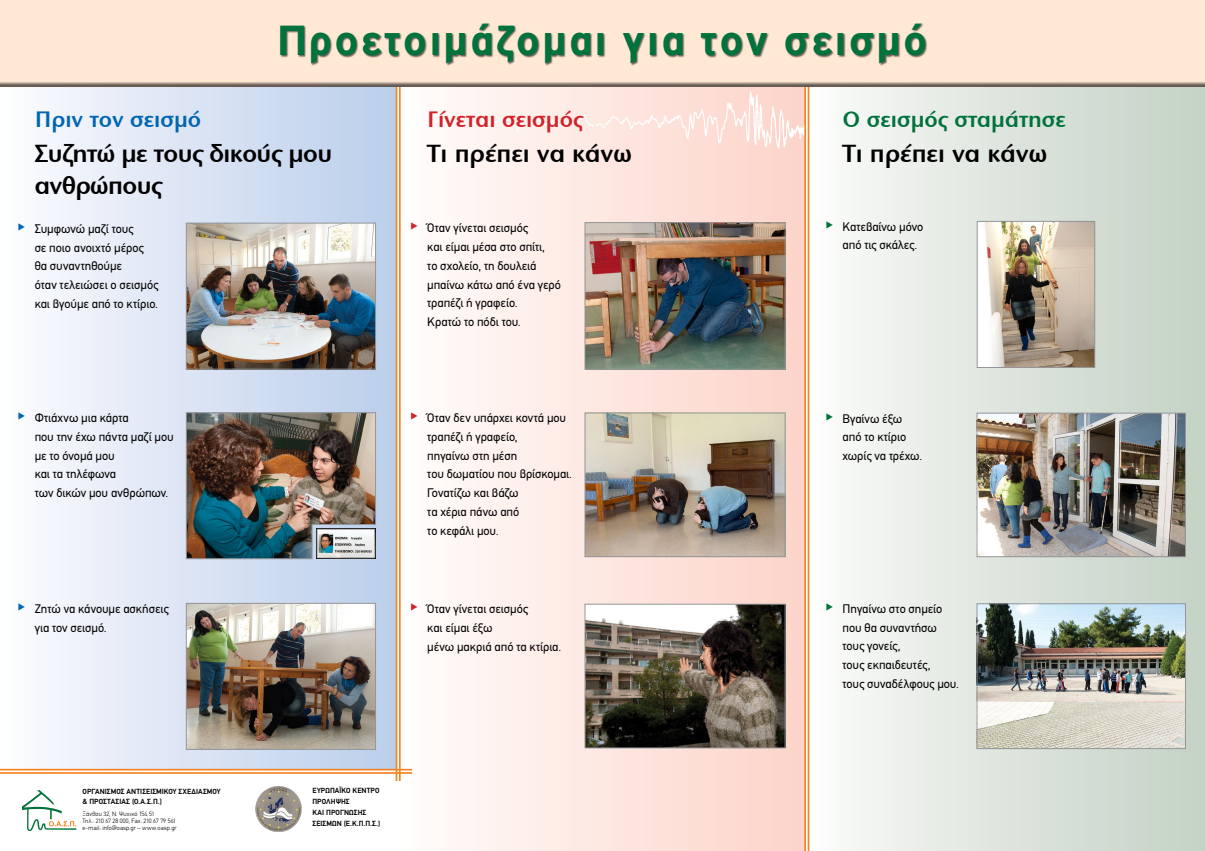
<style>
.page{position:relative;width:1205px;height:851px;background:#fff}
.page>*{position:absolute;margin:0;border:0;box-sizing:border-box;transform-origin:0 0}
.t1{font:700 45px "PF Highway Gothic";letter-spacing:.05em;color:#00723b}
.t2{font:700 25.62px/31.2px "S Lampoon Gr";letter-spacing:-.02em;color:#000}
.t3{font:700 25.62px "S Lampoon Gr";color:#000}
.t4{font:700 23.12px "S Lampoon Gr";color:#00723b}
.t5{font:700 23.12px "S Lampoon Gr";color:#d2232a}
.t6{font:700 23.12px "S Lampoon Gr";color:#0066b3}
.t7{font:12.5px/18.8px "PF Din Text";letter-spacing:-.005em;color:#000}
.t8{font:700 7.5px/11.2px "PF Din Text";letter-spacing:.01em;color:#000}
.t9{font:300 6.25px/6.9px "PF Din Text";letter-spacing:.01em;color:#000}
</style>
<div class="page">
<div style="left:809px;top:0;width:396px;height:850px;background:linear-gradient(to right,#fbfbfa,#c2d0c3)"></div>
<div style="left:0;top:0;width:396px;height:768px;background:linear-gradient(to right,#fcfcfe,#bacdea)"></div>
<div style="left:401px;top:0;width:404px;height:850px;background:linear-gradient(to right,#fffdfc,#fad2c8)"></div>
<hr style="left:396px;top:73px;width:1px;height:707px;background:#f58220">
<hr style="left:399px;top:73px;width:2px;height:707px;background:#f58220">
<img style="left:188px;top:605px;width:186px;height:142px">
<div style="left:186px;top:603px;width:190px;height:146px;border:1px solid #939598"></div>
<img style="left:188px;top:225px;width:186px;height:142px">
<div style="left:186px;top:223px;width:190px;height:146px;border:1px solid #939598"></div>
<img style="left:186px;top:412px;width:190px;height:147px">
<img style="left:316px;top:528px;width:59px;height:30px">
<img style="left:401px;top:91px;width:403px;height:57px">
<img style="left:587px;top:224px;width:196px;height:143px">
<div style="left:585px;top:222px;width:200px;height:147px;border:1px solid #939598"></div>
<img style="left:587px;top:414px;width:196px;height:141px">
<div style="left:585px;top:412px;width:200px;height:145px;border:1px solid #939598"></div>
<img style="left:587px;top:606px;width:196px;height:140px">
<div style="left:585px;top:604px;width:200px;height:144px;border:1px solid #939598"></div>
<img style="left:979px;top:415px;width:204px;height:140px">
<div style="left:977px;top:413px;width:208px;height:144px;border:1px solid #939598"></div>
<img style="left:979px;top:223px;width:114px;height:142px">
<div style="left:977px;top:221px;width:118px;height:146px;border:1px solid #939598"></div>
<img style="left:979px;top:605px;width:204px;height:141px">
<div style="left:977px;top:603px;width:208px;height:145px;border:1px solid #939598"></div>
<hr style="left:804px;top:70px;width:2px;height:780px;background:#f58220">
<hr style="left:807px;top:70px;width:2px;height:780px;background:#f58220">
<hr style="left:0;top:768px;width:412px;height:2px;background:#f58220">
<hr style="left:0;top:772px;width:412px;height:1px;background:#f58220">
<svg style="left:22px;top:790px;width:54px;height:41px"></svg>
<img style="left:255px;top:786px;width:47px;height:46px">
<div style="left:0;top:0;width:1205px;height:88px;background:#000;opacity:.6"></div>
<div style="left:280px;top:23px;width:648px;height:43px;background:#000;opacity:.6"></div>
<svg style="left:19px;top:223px;width:6px;height:7px"></svg>
<svg style="left:19px;top:603px;width:6px;height:7px"></svg>
<svg style="left:19px;top:412px;width:6px;height:8px"></svg>
<svg style="left:411px;top:222px;width:6px;height:8px"></svg>
<svg style="left:411px;top:412px;width:6px;height:7px"></svg>
<svg style="left:411px;top:603px;width:6px;height:7px"></svg>
<svg style="left:826px;top:412px;width:7px;height:8px"></svg>
<svg style="left:826px;top:221px;width:7px;height:7px"></svg>
<svg style="left:826px;top:603px;width:7px;height:7px"></svg>
<h1 class="t1" style="left:277px;top:16px;width:651px">Προετοιμάζομαι για τον σεισμό</h1>
<h3 class="t6" style="left:35px;top:107px;width:168px">Πριν τον σεισμό</h3>
<h2 class="t2" style="left:35px;top:139px;width:299px">Συζητώ με τους δικούς μου ανθρώπους</h2>
<p class="t7" style="left:35px;top:219px;width:125px">Συμφωνώ μαζί τους<br>σε ποιο ανοιχτό μέρος θα συναντηθούμε<br>όταν τελειώσει ο σεισμός και βγούμε από το κτίριο.</p>
<p class="t7" style="left:35px;top:408px;width:140px">Φτιάχνω μια κάρτα<br>που την έχω πάντα μαζί μου με το όνομά μου<br>και τα τηλέφωνα<br>των δικών μου ανθρώπων.</p>
<p class="t7" style="left:35px;top:599px;width:135px">Ζητώ να κάνουμε ασκήσεις για τον σεισμό.</p>
<h3 class="t5" style="left:427px;top:107px;width:157px">Γίνεται σεισμός</h3>
<h2 class="t3" style="left:427px;top:140px;width:206px">Τι πρέπει να κάνω</h2>
<p class="t7" style="left:427px;top:219px;width:135px">Όταν γίνεται σεισμός<br>και είμαι μέσα στο σπίτι,<br>το σχολείο, τη δουλειά μπαίνω κάτω από ένα γερό τραπέζι ή γραφείο.<br>Κρατώ το πόδι του.</p>
<p class="t7" style="left:427px;top:408px;width:146px">Όταν δεν υπάρχει κοντά μου τραπέζι ή γραφείο,<br>πηγαίνω στη μέση<br>του δωματίου που βρίσκομαι.<br>Γονατίζω και βάζω<br>τα χέρια πάνω από<br>το κεφάλι μου.</p>
<p class="t7" style="left:427px;top:599px;width:135px">Όταν γίνεται σεισμός<br>και είμαι έξω<br>μένω μακριά από τα κτίρια.</p>
<p class="t8" style="left:83px;top:786px;width:140px;line-height:10px">ΟΡΓΑΝΙΣΜΟΣ ΑΝΤΙΣΕΙΣΜΙΚΟΥ ΣΧΕΔΙΑΣΜΟΥ &amp; ΠΡΟΣΤΑΣΙΑΣ (Ο.Α.Σ.Π.)</p>
<p class="t9" style="left:83px;top:810px;width:96px">Ξάνθου 32, Ν. Ψυχικό 154 51<br>Τηλ.: 210 67 28 000, Fax: 210 67 79 561 e-mail: info@oasp.gr – www.oasp.gr</p>
<p class="t8" style="left:312px;top:784px;width:69px">ΕΥΡΩΠΑΪΚΟ ΚΕΝΤΡΟ<br>ΠΡΟΛΗΨΗΣ<br>ΚΑΙ ΠΡΟΓΝΩΣΗΣ<br>ΣΕΙΣΜΩΝ (Ε.Κ.Π.Π.Σ.)</p>
<h3 class="t4" style="left:842px;top:107px;width:225px">Ο σεισμός σταμάτησε</h3>
<h2 class="t3" style="left:842px;top:140px;width:206px">Τι πρέπει να κάνω</h2>
<p class="t7" style="left:842px;top:217px;width:82px">Κατεβαίνω μόνο από τις σκάλες.</p>
<p class="t7" style="left:842px;top:409px;width:81px">Βγαίνω έξω από το κτίριο χωρίς να τρέχω.</p>
<p class="t7" style="left:842px;top:599px;width:118px">Πηγαίνω στο σημείο που θα συναντήσω τους γονείς,<br>τους εκπαιδευτές,<br>τους συναδέλφους μου.</p>
</div>
